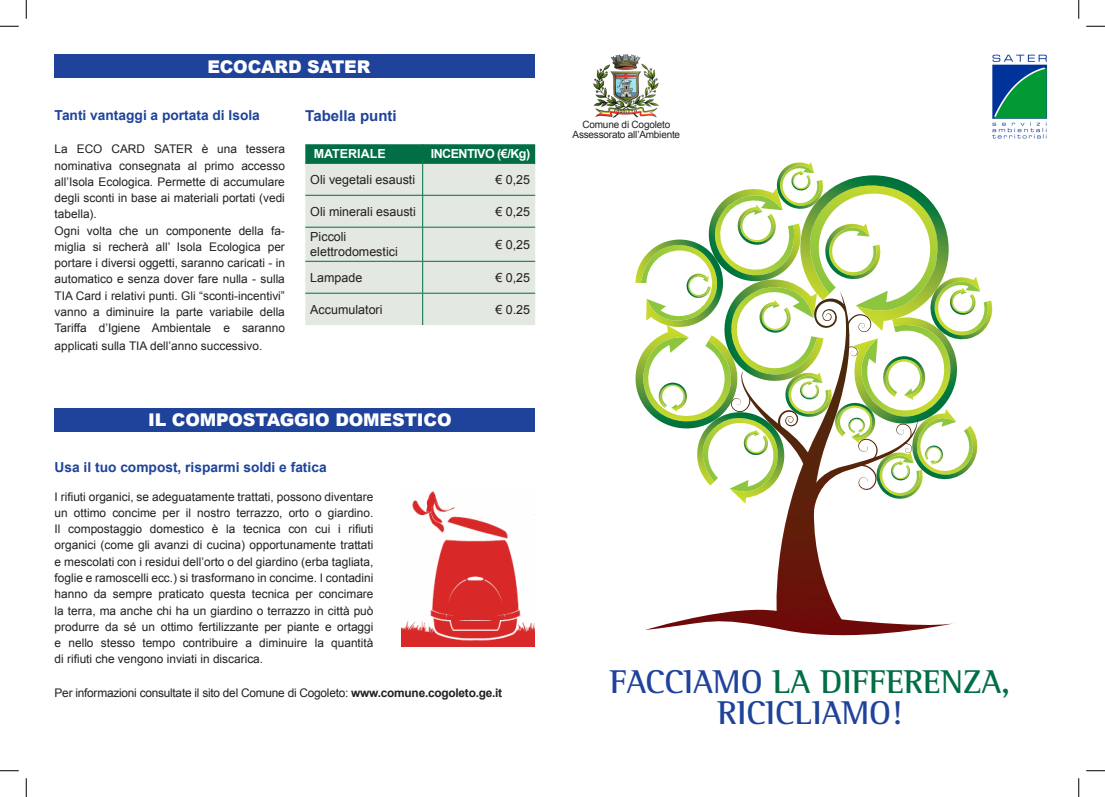
<style>
.page{position:relative;width:1105px;height:797px;background:#fff}
.page>*{position:absolute;margin:0;border:0;box-sizing:border-box;transform-origin:0 0}
.t1{font:700 33.75px/31.2px "Rotis Semi Serif";letter-spacing:-.01em;color:#1f439b;text-align:center}
.t2{font:900 17.5px "Arial";letter-spacing:-.01em;color:#fff}
.t3{font:700 15px "Arial";color:#1f439b}
.t4{font:700 13.75px "Arial";color:#1f439b}
.t5{font:12.5px/15px "Arial";color:#231f20}
.t6{font:700 12.5px "Arial";letter-spacing:-.04em;color:#fff}
.t7{font:700 12.5px "Arial";color:#fff}
.t8{font:11.88px/16.2px "Arial";color:#231f20}
.t9{font:11.88px "Arial";letter-spacing:-.02em;color:#231f20}
.t10{font:10px/10px "Arial";letter-spacing:-.02em;color:#231f20;text-align:center}
.s1{font-weight:700}
.s2{color:#016e45}
</style>
<div class="page">
<svg style="left:635px;top:162px;width:358px;height:474px"></svg>
<img style="left:992px;top:55px;width:55px;height:83px">
<img style="left:594px;top:55px;width:65px;height:62px">
<div style="left:54px;top:408px;width:481px;height:23px;background:#1f439b"></div>
<div style="left:55px;top:55px;width:480px;height:23px;background:#1f439b"></div>
<div style="left:305px;top:164px;width:230px;height:161px;background:#e3e8e1"></div>
<div style="left:305px;top:144px;width:230px;height:19px;background:#016e45"></div>
<hr style="left:305px;top:163px;width:118px;height:1px;background:#016e45">
<hr style="left:423px;top:163px;width:112px;height:1px;background:#016e45">
<hr style="left:422px;top:164px;width:1px;height:31px;background:#016e45">
<hr style="left:305px;top:195px;width:118px;height:1px;background:#016e45">
<hr style="left:423px;top:195px;width:112px;height:1px;background:#016e45">
<hr style="left:422px;top:195px;width:1px;height:32px;background:#016e45">
<hr style="left:305px;top:227px;width:118px;height:1px;background:#016e45">
<hr style="left:423px;top:227px;width:112px;height:1px;background:#016e45">
<hr style="left:422px;top:227px;width:1px;height:34px;background:#016e45">
<hr style="left:305px;top:261px;width:118px;height:1px;background:#016e45">
<hr style="left:423px;top:261px;width:112px;height:1px;background:#016e45">
<hr style="left:422px;top:261px;width:1px;height:32px;background:#016e45">
<hr style="left:305px;top:293px;width:118px;height:1px;background:#016e45">
<hr style="left:423px;top:293px;width:112px;height:1px;background:#016e45">
<hr style="left:422px;top:293px;width:1px;height:32px;background:#016e45">
<img style="left:402px;top:491px;width:133px;height:156px">
<svg style="left:0;top:25px;width:19px;height:2px"></svg>
<svg style="left:1086px;top:25px;width:19px;height:2px"></svg>
<svg style="left:0;top:770px;width:19px;height:1px"></svg>
<svg style="left:1086px;top:770px;width:19px;height:1px"></svg>
<svg style="left:25px;top:0;width:2px;height:19px"></svg>
<svg style="left:25px;top:778px;width:2px;height:19px"></svg>
<svg style="left:1078px;top:0;width:1px;height:19px"></svg>
<svg style="left:1078px;top:778px;width:1px;height:19px"></svg>
<h2 class="t2" style="left:207px;top:54px;width:164px">ECOCARD SATER</h2>
<p class="t3" style="left:305px;top:105px;width:93px">Tabella punti</p>
<p class="t7" style="left:314px;top:146px;width:73px">MATERIALE</p>
<p class="t6" style="left:431px;top:146px;width:101px">INCENTIVO (€/Kg)</p>
<p class="t5" style="left:310px;top:172px;width:106px">Oli vegetali esausti</p>
<p class="t5" style="left:495px;top:172px;width:36px">€ 0,25</p>
<p class="t5" style="left:310px;top:204px;width:107px">Oli minerali esausti</p>
<p class="t5" style="left:495px;top:204px;width:36px">€ 0,25</p>
<p class="t5" style="left:310px;top:229px;width:89px">Piccoli elettrodomestici</p>
<p class="t5" style="left:495px;top:237px;width:36px">€ 0,25</p>
<p class="t5" style="left:310px;top:270px;width:54px">Lampade</p>
<p class="t5" style="left:495px;top:270px;width:36px">€ 0,25</p>
<p class="t5" style="left:310px;top:302px;width:74px">Accumulatori</p>
<p class="t5" style="left:495px;top:302px;width:36px">€ 0.25</p>
<p class="t4" style="left:55px;top:106px;width:207px">Tanti vantaggi a portata di Isola</p>
<p class="t8" style="left:55px;top:141px;width:232px">La ECO CARD SATER è una tessera nominativa consegnata al primo accesso all’Isola Ecologica. Permette di accumulare degli sconti in base ai materiali portati (vedi tabella).<br>Ogni volta che un componente della fa&shy;miglia si recherà all’ Isola Ecologica per portare i diversi oggetti, saranno caricati - in automatico e senza dover fare nulla - sulla TIA Card i relativi punti. Gli “sconti-incentivi” vanno a diminuire la parte variabile della Tariffa d’Igiene Ambientale e saranno</p>
<p class="t8" style="left:55px;top:337px;width:209px">applicati sulla TIA dell’anno successivo.</p>
<h2 class="t2" style="left:148px;top:407px;width:305px">IL COMPOSTAGGIO DOMESTICO</h2>
<p class="t4" style="left:55px;top:458px;width:274px">Usa il tuo compost, risparmi soldi e fatica</p>
<p class="t8" style="left:55px;top:488px;width:320px;text-align:justify">I rifiuti organici, se adeguatamente trattati, possono diventare un ottimo concime per il nostro terrazzo, orto o giardino.<br>Il compostaggio domestico è la tecnica con cui i rifiuti organici (come gli avanzi di cucina) opportunamente trattati e mescolati con i residui dell’orto o del giardino (erba tagliata, foglie e ramoscelli ecc.) si trasformano in concime. I contadini hanno da sempre praticato questa tecnica per concimare la terra, ma anche chi ha un giardino o terrazzo in città può produrre da sé un ottimo fertilizzante per piante e ortaggi e nello stesso tempo contribuire a diminuire la quantità di rifiuti che vengono inviati in discarica.</p>
<p class="t9" style="left:55px;top:685px;width:449px">Per informazioni consultate il sito del Comune di Cogoleto: <span class="s1">www.comune.cogoleto.ge.it</span></p>
<p class="t10" style="left:572px;top:120px;width:109px">Comune di Cogoleto<br>Assessorato all’Ambiente</p>
<h1 class="t1" style="left:610px;top:665px;width:401px">FACCIAMO <span class="s2">LA DIFFERENZA,<br></span>RICICLIAMO!</h1>
</div>
